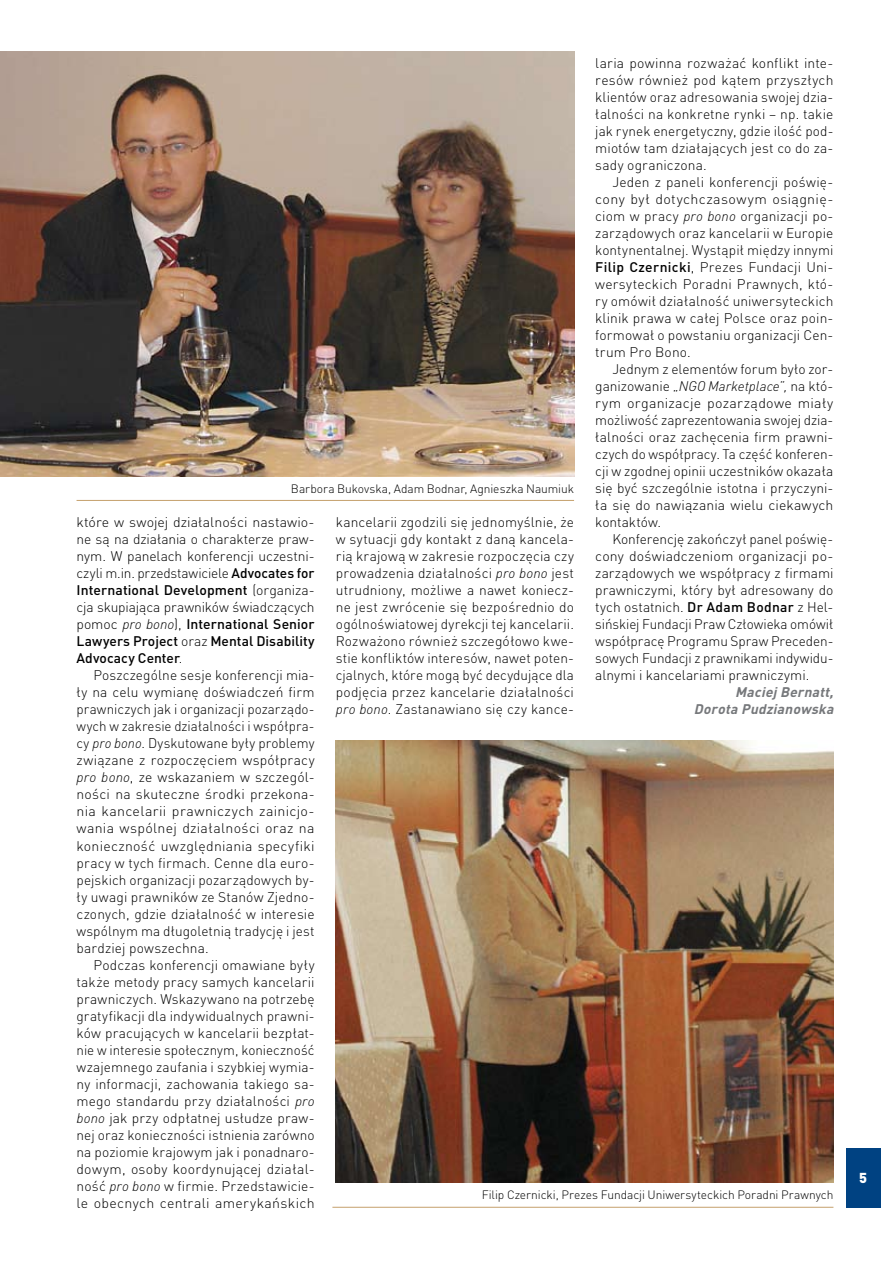
<style>
.page{position:relative;width:893px;height:1263px;background:#fff}
.page>*{position:absolute;margin:0;border:0;box-sizing:border-box;transform-origin:0 0}
.t1{font:300 13.8px/17px "DIN Festival";letter-spacing:.01em;color:#000;text-align:justify}
.t2{font:italic 700 13.8px/17px "DIN Festival";color:#76787b;text-align:right}
.t3{font:300 12px "DIN Festival";letter-spacing:-.005em;color:#000}
.s1{font-style:italic}
.s2{font-weight:500}
</style>
<div class="page">
<img style="left:0;top:51px;width:574px;height:425px">
<img style="left:336px;top:740px;width:497px;height:442px">
<hr style="left:332px;top:1207px;width:501px;height:1px;background:#c5a16c">
<hr style="left:77px;top:500px;width:497px;height:1px;background:#c5a16c">
<div style="left:846px;top:1148px;width:34px;height:60px;background:#004282"></div>
<p class="t1" style="left:595px;top:54px;width:240px">laria powinna rozważać konflikt inte&shy;resów również pod kątem przyszłych klientów oraz adresowania swojej dzia&shy;łalności na konkretne rynki – np. takie jak rynek energetyczny, gdzie ilość pod&shy;miotów tam działających jest co do za&shy;sady ograniczona.</p>
<p class="t1" style="left:595px;top:174px;width:240px;text-indent:17px">Jeden z paneli konferencji poświę&shy;cony był dotychczasowym osiągnię&shy;ciom w pracy <span class="s1">pro bono</span> organizacji po&shy;zarządowych oraz kancelarii w Europie kontynentalnej. Wystąpił między innymi <span class="s2">Filip Czernicki</span>, Prezes Fundacji Uni&shy;wersyteckich Poradni Prawnych, któ&shy;ry omówił działalność uniwersyteckich klinik prawa w całej Polsce oraz poin&shy;formował o powstaniu organizacji Cen&shy;trum Pro Bono.</p>
<p class="t1" style="left:595px;top:361px;width:240px;text-indent:17px">Jednym z elementów forum było zor&shy;ganizowanie „<span class="s1">NGO Marketplace”,</span> na któ&shy;rym organizacje pozarządowe miały możliwość zaprezentowania swojej dzia&shy;łalności oraz zachęcenia firm prawni&shy;czych do współpracy. Ta część konferen&shy;cji w zgodnej opinii uczestników okazała się być szczególnie istotna i przyczyni&shy;ła się do nawiązania wielu ciekawych kontaktów.</p>
<p class="t1" style="left:595px;top:531px;width:240px;text-indent:17px">Konferencję zakończył panel poświę&shy;cony doświadczeniom organizacji po&shy;zarządowych we współpracy z firmami prawniczymi, który był adresowany do tych ostatnich. <span class="s2">Dr Adam Bodnar</span> z Hel&shy;sińskiej Fundacji Praw Człowieka omówił współpracę Programu Spraw Preceden&shy;sowych Fundacji z prawnikami indywidu&shy;alnymi i kancelariami prawniczymi.</p>
<p class="t2" style="left:694px;top:683px;width:145px">Maciej Bernatt,<br>Dorota Pudzianowska</p>
<p class="t3" style="left:291px;top:481px;width:285px">Barbora Bukovska, Adam Bodnar, Agnieszka Naumiuk</p>
<p class="t1" style="left:77px;top:514px;width:240px">które w swojej działalności nastawio&shy;ne są na działania o charakterze praw&shy;nym. W panelach konferencji uczestni&shy;czyli m.in. przedstawiciele <span class="s2">Advocates for International Development</span> (organiza&shy;cja skupiająca prawników świadczących pomoc <span class="s1">pro bono</span>), <span class="s2">International Senior Lawyers Project</span> oraz <span class="s2">Mental Disability Advocacy Center</span>.</p>
<p class="t1" style="left:77px;top:667px;width:240px;text-indent:17px">Poszczególne sesje konferencji mia&shy;ły na celu wymianę doświadczeń firm prawniczych jak i organizacji pozarządo&shy;wych w zakresie działalności i współpra&shy;cy <span class="s1">pro bono</span>. Dyskutowane były problemy związane z rozpoczęciem współpracy <span class="s1">pro bono</span>, ze wskazaniem w szczegól&shy;ności na skuteczne środki przekona&shy;nia kancelarii prawniczych zainicjo&shy;wania wspólnej działalności oraz na konieczność uwzględniania specyfiki pracy w tych firmach. Cenne dla euro&shy;pejskich organizacji pozarządowych by&shy;ły uwagi prawników ze Stanów Zjedno&shy;czonych, gdzie działalność w interesie wspólnym ma długoletnią tradycję i jest bardziej powszechna.</p>
<p class="t1" style="left:77px;top:956px;width:240px;text-indent:17px">Podczas konferencji omawiane były także metody pracy samych kancelarii prawniczych. Wskazywano na potrzebę gratyfikacji dla indywidualnych prawni&shy;ków pracujących w kancelarii bezpłat&shy;nie w interesie społecznym, konieczność wzajemnego zaufania i szybkiej wymia&shy;ny informacji, zachowania takiego sa&shy;mego standardu przy działalności <span class="s1">pro bono</span> jak przy odpłatnej usłudze praw&shy;nej oraz konieczności istnienia zarówno na poziomie krajowym jak i ponadnaro&shy;dowym, osoby koordynującej działal&shy;ność <span class="s1">pro bono</span> w firmie. Przedstawicie&shy;le obecnych centrali amerykańskich</p>
<p class="t1" style="left:336px;top:514px;width:240px">kancelarii zgodzili się jednomyślnie, że w sytuacji gdy kontakt z daną kancela&shy;rią krajową w zakresie rozpoczęcia czy prowadzenia działalności <span class="s1">pro bono</span> jest utrudniony, możliwe a nawet koniecz&shy;ne jest zwrócenie się bezpośrednio do ogólnoświatowej dyrekcji tej kancelarii.<br>Rozważono również szczegółowo kwe&shy;stie konfliktów interesów, nawet poten&shy;cjalnych, które mogą być decydujące dla podjęcia przez kancelarie działalności <span class="s1">pro bono</span>. Zastanawiano się czy kance-</p>
<p class="t3" style="left:482px;top:1187px;width:353px">Filip Czernicki, Prezes Fundacji Uniwersyteckich Poradni Prawnych</p>
</div>
